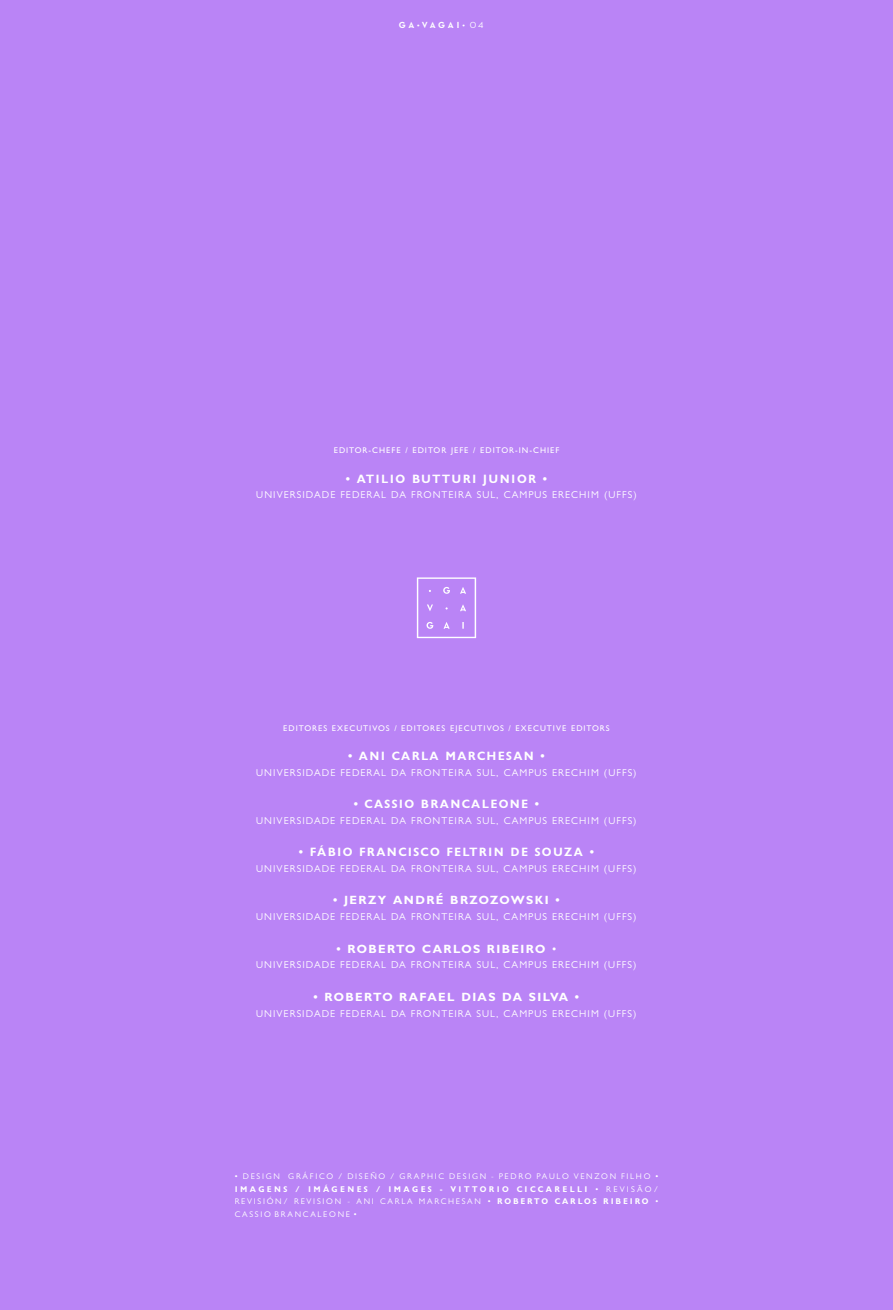
<style>
.page{position:relative;width:893px;height:1310px;background:#ba84f6}
.page>*{position:absolute;margin:0;border:0;box-sizing:border-box;transform-origin:0 0}
.t1{font:700 12px "Gill Sans Display MT Pro";letter-spacing:.115em;color:#fff}
.t2{font:700 12px "Gill Sans MT Pro";letter-spacing:.115em;color:#fff}
.t3{font:10.05px "Gill Sans MT Pro";letter-spacing:.105em;color:#fff}
.t4{font:9px "Neutra Text Bold Alt";letter-spacing:.285em;color:#fff}
.Id_do_Artigo{font:9px "Neutra Text Book Alt";color:#fff}
.t5{font:500 8.4px "Gill Sans MT Pro";letter-spacing:.115em;color:#fff}
.t6{font:8.25px/12.6px "Gill Sans MT Pro";letter-spacing:.21em;color:#fff}
.t7{font:700 8.25px "Gill Sans Display MT Pro";letter-spacing:.29em;color:#fff}
.s1{font-weight:500}
.s2{font-family:"Gill Sans MT Pro";font-weight:500}
.s3{font-family:"Gill Sans MT Pro";font-weight:400}
.s4{font-family:"Gill Sans Display MT Pro";font-weight:700}
</style>
<div class="page">
<svg style="left:417px;top:577px;width:59px;height:61px"></svg>
<p class="Id_do_Artigo" style="left:470px;top:20px;width:15px">04</p>
<p class="t4" style="left:399px;top:20px;width:68px">GA•VAGAI•</p>
<p class="t5" style="left:334px;top:446px;width:227px">EDITOR-CHEFE / EDITOR JEFE / EDITOR-IN-CHIEF</p>
<p class="t1" style="left:346px;top:471px;width:203px">• ATILIO BUTTURI JUNIOR •</p>
<p class="t3" style="left:256px;top:489px;width:382px">UNIVERSIDADE FEDERAL DA FRONTEIRA SUL, CAMPUS ERECHIM (UFFS)</p>
<p class="t5" style="left:283px;top:723px;width:328px">EDITORES EXECUTIVOS / EDITORES EJECUTIVOS / EXECUTIVE EDITORS</p>
<p class="t1" style="left:348px;top:749px;width:198px">• ANI CARLA MARCHESAN •</p>
<p class="t3" style="left:256px;top:766px;width:382px">UNIVERSIDADE FEDERAL DA FRONTEIRA SUL, CAMPUS ERECHIM (UFFS)</p>
<p class="t1" style="left:354px;top:797px;width:187px">• CASSIO BRANCALEONE •</p>
<p class="t3" style="left:256px;top:814px;width:382px">UNIVERSIDADE FEDERAL DA FRONTEIRA SUL, CAMPUS ERECHIM (UFFS)</p>
<p class="t1" style="left:299px;top:845px;width:296px">• FÁBIO FRANCISCO FELTRIN DE SOUZA •</p>
<p class="t3" style="left:256px;top:862px;width:382px">UNIVERSIDADE FEDERAL DA FRONTEIRA SUL, CAMPUS ERECHIM (UFFS)</p>
<p class="t2" style="left:333px;top:893px;width:228px">• JERZY ANDRÉ BRZOZOWSKI •</p>
<p class="t3" style="left:256px;top:911px;width:382px">UNIVERSIDADE FEDERAL DA FRONTEIRA SUL, CAMPUS ERECHIM (UFFS)</p>
<p class="t2" style="left:337px;top:941px;width:221px">• ROBERTO CARLOS RIBEIRO <span class="s1">•</span></p>
<p class="t3" style="left:256px;top:959px;width:382px">UNIVERSIDADE FEDERAL DA FRONTEIRA SUL, CAMPUS ERECHIM (UFFS)</p>
<p class="t2" style="left:314px;top:989px;width:267px">• ROBERTO RAFAEL DIAS DA SILVA •</p>
<p class="t3" style="left:256px;top:1007px;width:382px">UNIVERSIDADE FEDERAL DA FRONTEIRA SUL, CAMPUS ERECHIM (UFFS)</p>
<p class="t6" style="left:235px;top:1170px;width:425px"><span class="s1">•</span> DESIGN GRÁFICO / DISEÑO / GRAPHIC DESIGN - PEDRO PAULO VENZON FILHO <span class="s1">•</span></p>
<p class="t7" style="left:235px;top:1184px;width:425px">IMAGENS / IMÁGENES / IMAGES - VITTORIO CICCARELLI <span class="s2">•</span> <span class="s3">REVISÃO/</span></p>
<p class="t6" style="left:235px;top:1195px;width:425px">REVISIÓN/ REVISION - ANI CARLA MARCHESAN <span class="s1">•</span> <span class="s4">ROBERTO CARLOS RIBEIRO</span> <span class="s1">•<br></span>CASSIO BRANCALEONE •</p>
</div>
